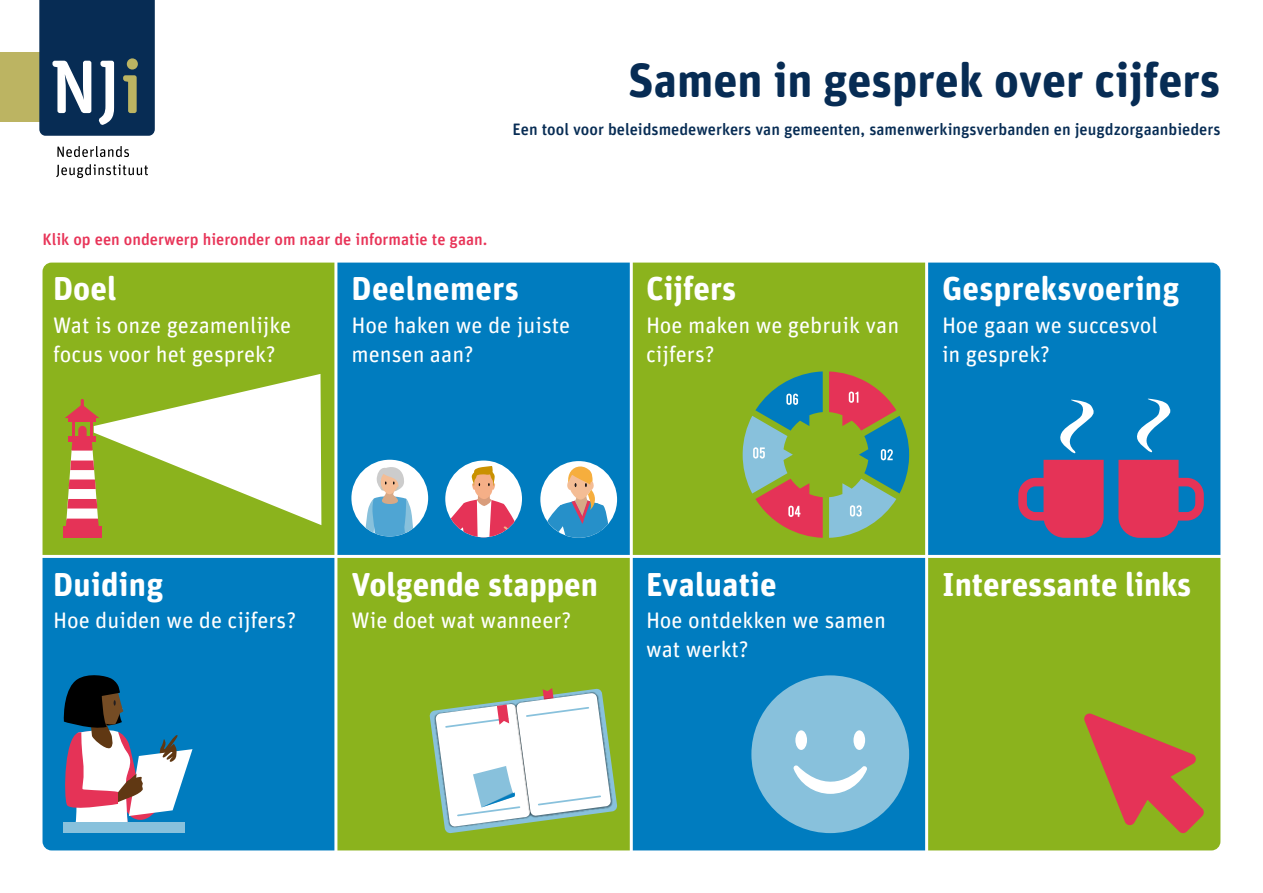
<style>
.page{position:relative;width:1263px;height:893px;background:#fff}
.page>*{position:absolute;margin:0;border:0;box-sizing:border-box;transform-origin:0 0}
.t1{font:700 48px "Unit Rounded Pro";color:#072c54}
.t2{font:700 33px "Unit Rounded Pro";color:#fff}
.brood{font:22.5px/28.5px "Unit Rounded Pro";color:#fff}
.t3{font:500 16.5px "Unit Rounded Pro";color:#072c54}
.t4{font:500 16.5px "Unit Rounded Pro";color:#e83458}
</style>
<div class="page">
<svg style="left:57px;top:146px;width:72px;height:11px"></svg>
<div style="left:0;top:53px;width:143px;height:69px;background:#bcb462"></div>
<svg style="left:39px;top:0;width:116px;height:136px;background:#2a4969"></svg>
<svg style="left:56px;top:164px;width:92px;height:14px"></svg>
<div style="left:43px;top:263px;width:294px;height:293px;background:#8bb31d"></div>
<div style="left:337px;top:263px;width:294px;height:293px;background:#007cbf"></div>
<div style="left:631px;top:263px;width:295px;height:293px;background:#8bb31d"></div>
<div style="left:926px;top:263px;width:294px;height:293px;background:#007cbf"></div>
<div style="left:43px;top:556px;width:294px;height:294px;background:#007cbf"></div>
<div style="left:337px;top:556px;width:294px;height:294px;background:#8bb31d"></div>
<div style="left:631px;top:556px;width:295px;height:294px;background:#007cbf"></div>
<div style="left:926px;top:556px;width:294px;height:294px;background:#8bb31d"></div>
<div style="left:63px;top:527px;width:39px;height:11px;background:#e53357"></div>
<svg style="left:65px;top:374px;width:256px;height:153px"></svg>
<div style="left:351px;top:460px;width:77px;height:76px;background:#fff;border-radius:50%"></div>
<svg style="left:365px;top:465px;width:50px;height:71px"></svg>
<div style="left:540px;top:461px;width:77px;height:77px;background:#fff;border-radius:50%"></div>
<svg style="left:547px;top:466px;width:68px;height:72px"></svg>
<div style="left:445px;top:461px;width:77px;height:76px;background:#fff;border-radius:50%"></div>
<svg style="left:445px;top:466px;width:77px;height:71px"></svg>
<svg style="left:829px;top:371px;width:80px;height:167px"></svg>
<svg style="left:743px;top:371px;width:80px;height:167px"></svg>
<svg style="left:1018px;top:399px;width:86px;height:139px"></svg>
<svg style="left:1118px;top:460px;width:86px;height:78px"></svg>
<svg style="left:1137px;top:398px;width:34px;height:55px"></svg>
<div style="left:63px;top:822px;width:122px;height:11px;background:#88c1dc"></div>
<svg style="left:63px;top:675px;width:129px;height:147px"></svg>
<svg style="left:429px;top:688px;width:188px;height:145px"></svg>
<div style="left:751px;top:675px;width:158px;height:158px;background:#88c1dc;border-radius:50%"></div>
<svg style="left:793px;top:765px;width:74px;height:29px"></svg>
<div style="left:795px;top:730px;width:12px;height:20px;background:#fff;border-radius:50%"></div>
<div style="left:853px;top:730px;width:12px;height:20px;background:#fff;border-radius:50%"></div>
<svg style="left:1084px;top:713px;width:120px;height:120px"></svg>
<hr style="left:334px;top:255px;width:3px;height:609px;background:#fff">
<hr style="left:630px;top:255px;width:3px;height:609px;background:#fff">
<hr style="left:925px;top:255px;width:3px;height:609px;background:#fff">
<hr style="left:31px;top:555px;width:1194px;height:3px;background:#fff">
<p class="t1" style="left:628px;top:45px;width:594px">Samen in gesprek over cijfers</p>
<p class="t3" style="left:512px;top:118px;width:709px">Een tool voor beleidsmedewerkers van gemeenten, samenwerkingsverbanden en jeugdzorgaanbieders</p>
<p class="t4" style="left:43px;top:227px;width:446px">Klik op een onderwerp hieronder om naar de informatie te gaan.</p>
<p class="t2" style="left:53px;top:265px;width:65px">Doel</p>
<p class="brood" style="left:53px;top:310px;width:240px">Wat is onze gezamenlijke</p>
<p class="brood" style="left:53px;top:339px;width:224px">focus voor het gesprek?</p>
<p class="t2" style="left:352px;top:265px;width:169px">Deelnemers</p>
<p class="brood" style="left:352px;top:310px;width:220px">Hoe haken we de juiste mensen aan?</p>
<p class="t2" style="left:646px;top:265px;width:92px">Cijfers</p>
<p class="brood" style="left:646px;top:310px;width:255px">Hoe maken we gebruik van cijfers?</p>
<p class="t2" style="left:942px;top:265px;width:239px">Gespreksvoering</p>
<p class="brood" style="left:942px;top:310px;width:217px">Hoe gaan we succesvol in gesprek?</p>
<p class="t2" style="left:53px;top:560px;width:112px">Duiding</p>
<p class="brood" style="left:53px;top:605px;width:245px">Hoe duiden we de cijfers?</p>
<p class="t2" style="left:352px;top:560px;width:248px">Volgende stappen</p>
<p class="brood" style="left:352px;top:605px;width:221px">Wie doet wat wanneer?</p>
<p class="t2" style="left:646px;top:560px;width:132px">Evaluatie</p>
<p class="brood" style="left:646px;top:605px;width:241px">Hoe ontdekken we samen wat werkt?</p>
<p class="t2" style="left:942px;top:560px;width:251px">Interessante links</p>
</div>
